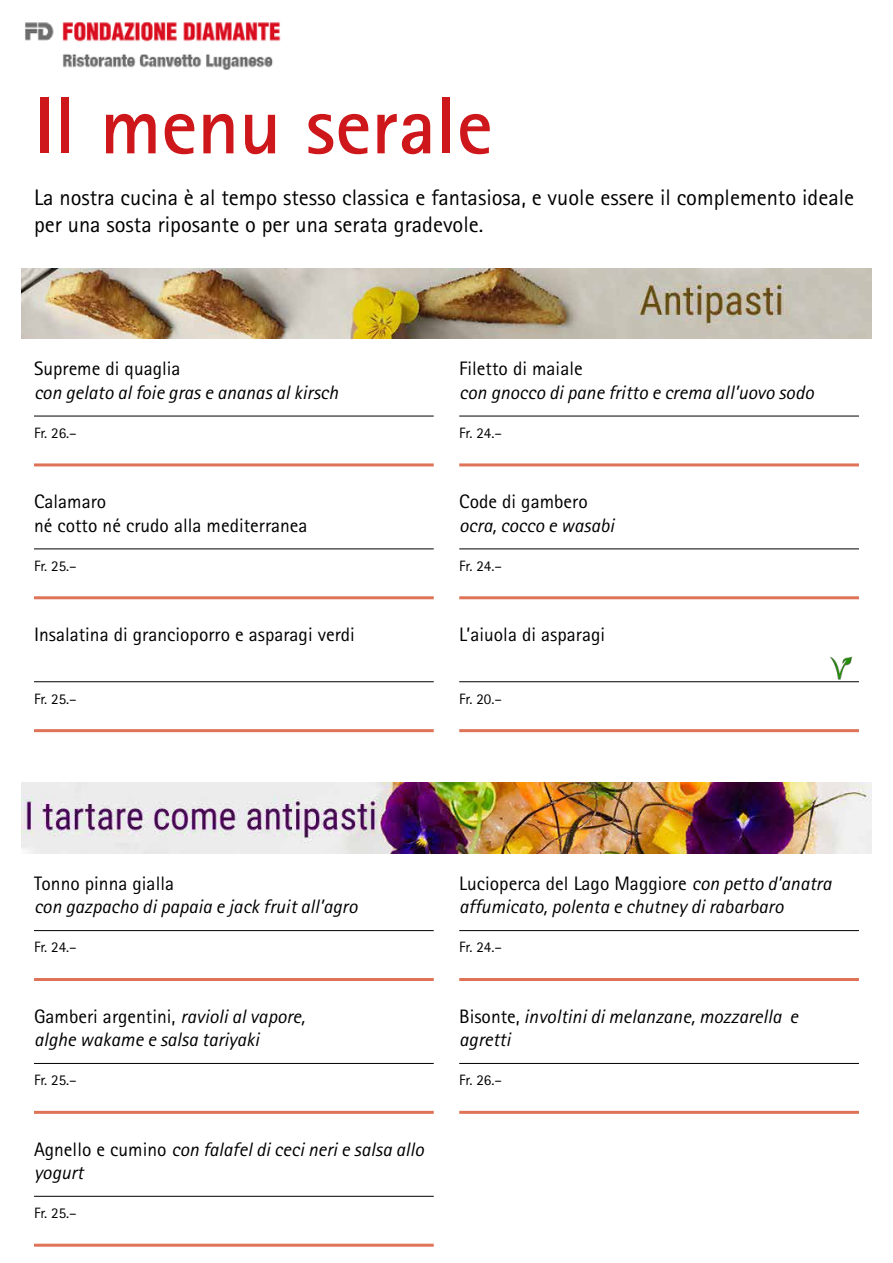
<style>
.page{position:relative;width:893px;height:1263px;background:#fff}
.page>*{position:absolute;margin:0;border:0;box-sizing:border-box;transform-origin:0 0}
.t1{font:700 81px "Rotis Sans Serif";color:#cd171a}
.t2{font:22.5px/27px "Rotis Sans Serif";color:#000}
.t3{font:italic 19.5px/23.4px "Rotis Sans Serif";color:#000}
.t4{font:19.5px/23.4px "Rotis Sans Serif";color:#000}
.t5{font:15px "Rotis Sans Serif";color:#000}
.s1{font-style:normal}
</style>
<div class="page">
<img style="left:25px;top:22px;width:256px;height:48px">
<img style="left:21px;top:268px;width:851px;height:71px">
<hr style="left:34px;top:416px;width:400px;height:1px;background:#000">
<hr style="left:34px;top:463px;width:400px;height:3px;background:#df7357">
<hr style="left:34px;top:548px;width:400px;height:1px;background:#000">
<hr style="left:34px;top:596px;width:400px;height:3px;background:#df7357">
<hr style="left:34px;top:681px;width:400px;height:1px;background:#000">
<hr style="left:34px;top:729px;width:400px;height:3px;background:#df7357">
<hr style="left:459px;top:416px;width:400px;height:1px;background:#000">
<hr style="left:459px;top:463px;width:400px;height:3px;background:#df7357">
<hr style="left:459px;top:548px;width:400px;height:1px;background:#000">
<hr style="left:459px;top:596px;width:400px;height:3px;background:#df7357">
<hr style="left:459px;top:681px;width:400px;height:1px;background:#000">
<hr style="left:459px;top:729px;width:400px;height:3px;background:#df7357">
<img style="left:21px;top:783px;width:851px;height:70px">
<hr style="left:34px;top:930px;width:400px;height:1px;background:#000">
<hr style="left:34px;top:978px;width:400px;height:3px;background:#df7357">
<hr style="left:34px;top:1063px;width:400px;height:1px;background:#000">
<hr style="left:34px;top:1111px;width:400px;height:3px;background:#df7357">
<hr style="left:34px;top:1196px;width:400px;height:1px;background:#000">
<hr style="left:34px;top:1244px;width:400px;height:3px;background:#df7357">
<hr style="left:459px;top:930px;width:400px;height:1px;background:#000">
<hr style="left:459px;top:978px;width:400px;height:3px;background:#df7357">
<hr style="left:459px;top:1063px;width:400px;height:1px;background:#000">
<hr style="left:459px;top:1111px;width:400px;height:3px;background:#df7357">
<img style="left:830px;top:656px;width:22px;height:24px">
<h1 class="t1" style="left:34px;top:75px;width:460px">Il menu serale</h1>
<p class="t2" style="left:34px;top:184px;width:822px">La nostra cucina è al tempo stesso classica e fantasiosa, e vuole essere il complemento ideale per una sosta riposante o per una serata gradevole.</p>
<p class="t4" style="left:34px;top:357px;width:148px">Supreme di quaglia</p>
<p class="t3" style="left:34px;top:381px;width:306px">con gelato al foie gras e ananas al kirsch</p>
<p class="t5" style="left:34px;top:424px;width:44px">Fr. 26.–</p>
<p class="t4" style="left:34px;top:490px;width:275px">Calamaro<br>né cotto né crudo alla mediterranea</p>
<p class="t5" style="left:34px;top:557px;width:44px">Fr. 25.–</p>
<p class="t4" style="left:34px;top:622px;width:322px">Insalatina di grancioporro e asparagi verdi</p>
<p class="t5" style="left:34px;top:690px;width:44px">Fr. 25.–</p>
<p class="t4" style="left:459px;top:357px;width:125px">Filetto di maiale</p>
<p class="t3" style="left:459px;top:381px;width:356px">con gnocco di pane fritto e crema all’uovo sodo</p>
<p class="t5" style="left:459px;top:424px;width:44px">Fr. 24.–</p>
<p class="t4" style="left:459px;top:490px;width:130px">Code di gambero</p>
<p class="t3" style="left:459px;top:513px;width:156px">ocra, cocco e wasabi</p>
<p class="t5" style="left:459px;top:557px;width:44px">Fr. 24.–</p>
<p class="t4" style="left:459px;top:622px;width:147px">L’aiuola di asparagi</p>
<p class="t5" style="left:459px;top:690px;width:44px">Fr. 20.–</p>
<p class="t4" style="left:34px;top:871px;width:142px">Tonno pinna gialla</p>
<p class="t3" style="left:34px;top:895px;width:325px">con gazpacho di papaia e jack fruit all’agro</p>
<p class="t5" style="left:34px;top:938px;width:44px">Fr. 24.–</p>
<p class="t3" style="left:34px;top:1004px;width:273px"><span class="s1">Gamberi argentini,</span> ravioli al vapore, alghe wakame e salsa tariyaki</p>
<p class="t5" style="left:34px;top:1071px;width:44px">Fr. 25.–</p>
<p class="t3" style="left:34px;top:1137px;width:391px"><span class="s1">Agnello e cumino</span> con falafel di ceci neri e salsa allo yogurt</p>
<p class="t5" style="left:34px;top:1204px;width:44px">Fr. 25.–</p>
<p class="t3" style="left:459px;top:872px;width:374px"><span class="s1">Lucioperca del Lago Maggiore</span> con petto d’anatra affumicato, polenta e chutney di rabarbaro</p>
<p class="t5" style="left:459px;top:938px;width:44px">Fr. 24.–</p>
<p class="t3" style="left:459px;top:1004px;width:341px"><span class="s1">Bisonte,</span> involtini di melanzane, mozzarella e agretti</p>
<p class="t5" style="left:459px;top:1071px;width:44px">Fr. 26.–</p>
</div>
